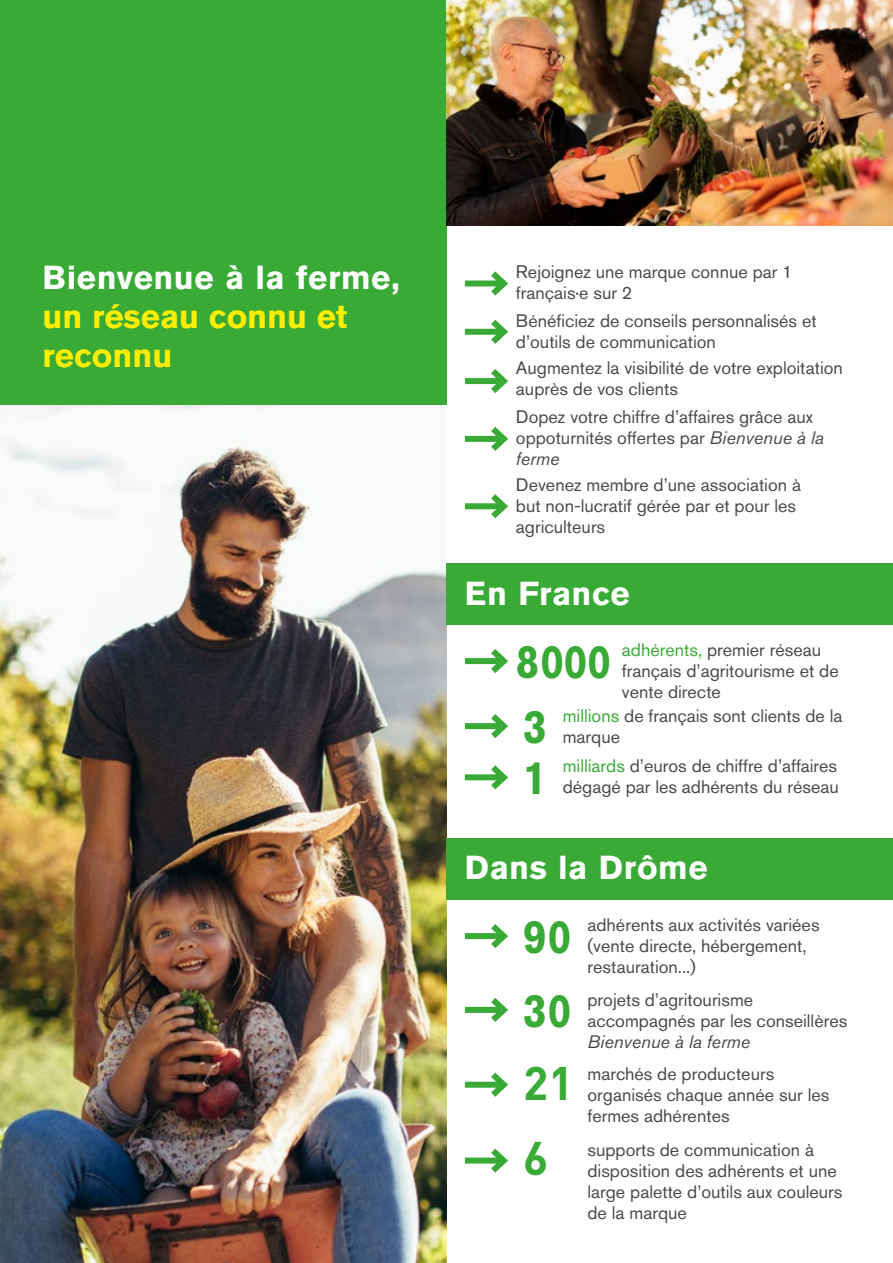
<style>
.page{position:relative;width:893px;height:1263px;background:#fff}
.page>*{position:absolute;margin:0;border:0;box-sizing:border-box;transform-origin:0 0}
.t1{font:700 46.5px "Akzidenz Grotesk Std";letter-spacing:.02em;color:#3aaa37;scale:.9 1}
.t2{font:700 46.5px "DIN Pro";color:#3aaa37}
.t3{font:700 33px "Akzidenz Grotesk Std";letter-spacing:.02em;color:#fff}
.t4{font:700 33px/39px "Akzidenz Grotesk Std";color:#fe0}
.t5{font:18px/21px "Akzidenz Grotesk Std";color:#4a4a49}
.t6{font:italic 18px "Akzidenz Grotesk Std";color:#4a4a49}
.s1{font-style:italic}
.s2{color:#3aaa37}
</style>
<div class="page">
<div style="left:0;top:0;width:446px;height:412px;background:#3aaa37"></div>
<img style="left:0;top:405px;width:446px;height:858px">
<svg style="left:465px;top:271px;width:43px;height:25px"></svg>
<svg style="left:465px;top:320px;width:43px;height:24px"></svg>
<svg style="left:465px;top:494px;width:43px;height:24px"></svg>
<svg style="left:465px;top:369px;width:43px;height:24px"></svg>
<svg style="left:465px;top:427px;width:43px;height:24px"></svg>
<svg style="left:465px;top:649px;width:43px;height:24px"></svg>
<svg style="left:465px;top:714px;width:43px;height:24px"></svg>
<svg style="left:465px;top:765px;width:43px;height:24px"></svg>
<svg style="left:465px;top:924px;width:43px;height:24px"></svg>
<svg style="left:465px;top:998px;width:43px;height:24px"></svg>
<svg style="left:465px;top:1072px;width:43px;height:25px"></svg>
<svg style="left:465px;top:1148px;width:43px;height:25px"></svg>
<div style="left:446px;top:563px;width:447px;height:62px;background:#3aaa37"></div>
<div style="left:446px;top:838px;width:447px;height:62px;background:#3aaa37"></div>
<img style="left:446px;top:0;width:446px;height:225px">
<hr style="left:892px;top:0;width:1px;height:412px;background:#3aaa37">
<h2 class="t3" style="left:43px;top:258px;width:359px">Bienvenue à la ferme,</h2>
<h2 class="t4" style="left:43px;top:297px;width:307px">un réseau connu et reconnu</h2>
<p class="t5" style="left:516px;top:261px;width:278px">Rejoignez une marque connue par 1 français·e sur 2</p>
<p class="t5" style="left:516px;top:310px;width:302px">Bénéficiez de conseils personnalisés et d’outils de communication</p>
<p class="t5" style="left:516px;top:357px;width:329px">Augmentez la visibilité de votre exploitation auprès de vos clients</p>
<p class="t5" style="left:516px;top:406px;width:309px">Dopez votre chiffre d’affaires grâce aux oppoturnités offertes par <span class="s1">Bienvenue à la ferme</span></p>
<p class="t5" style="left:516px;top:474px;width:287px">Devenez membre d’une association à but non-lucratif gérée par et pour les agriculteurs</p>
<h2 class="t3" style="left:465px;top:574px;width:166px">En France</h2>
<h1 class="t1" style="left:516px;top:635px;width:107px">8000</h1>
<p class="t5" style="left:622px;top:639px;width:218px"><span class="s2">adhérents,</span> premier réseau français d’agritourisme et de vente directe</p>
<h1 class="t1" style="left:523px;top:700px;width:28px">3</h1>
<p class="t5" style="left:563px;top:705px;width:281px"><span class="s2">millions</span> de français sont clients de la marque</p>
<h1 class="t1" style="left:523px;top:751px;width:28px">1</h1>
<p class="t5" style="left:563px;top:755px;width:278px"><span class="s2">milliards</span> d’euros de chiffre d’affaires dégagé par les adhérents du réseau</p>
<h2 class="t3" style="left:465px;top:848px;width:244px">Dans la Drôme</h2>
<h1 class="t1" style="left:523px;top:910px;width:55px">90</h1>
<p class="t5" style="left:587px;top:914px;width:234px">adhérents aux activités variées (vente directe, hébergement, restauration...)</p>
<h1 class="t1" style="left:523px;top:983px;width:55px">30</h1>
<p class="t5" style="left:587px;top:989px;width:261px">projets d’agritourisme accompagnés par les conseillères</p>
<p class="t6" style="left:587px;top:1031px;width:164px">Bienvenue à la ferme</p>
<h1 class="t2" style="left:523px;top:1044px;width:52px">21</h1>
<p class="t5" style="left:587px;top:1063px;width:243px">marchés de producteurs organisés chaque année sur les fermes adhérentes</p>
<h1 class="t2" style="left:523px;top:1120px;width:27px">6</h1>
<p class="t5" style="left:587px;top:1139px;width:257px">supports de communication à disposition des adhérents et une large palette d’outils aux couleurs de la marque</p>
</div>
